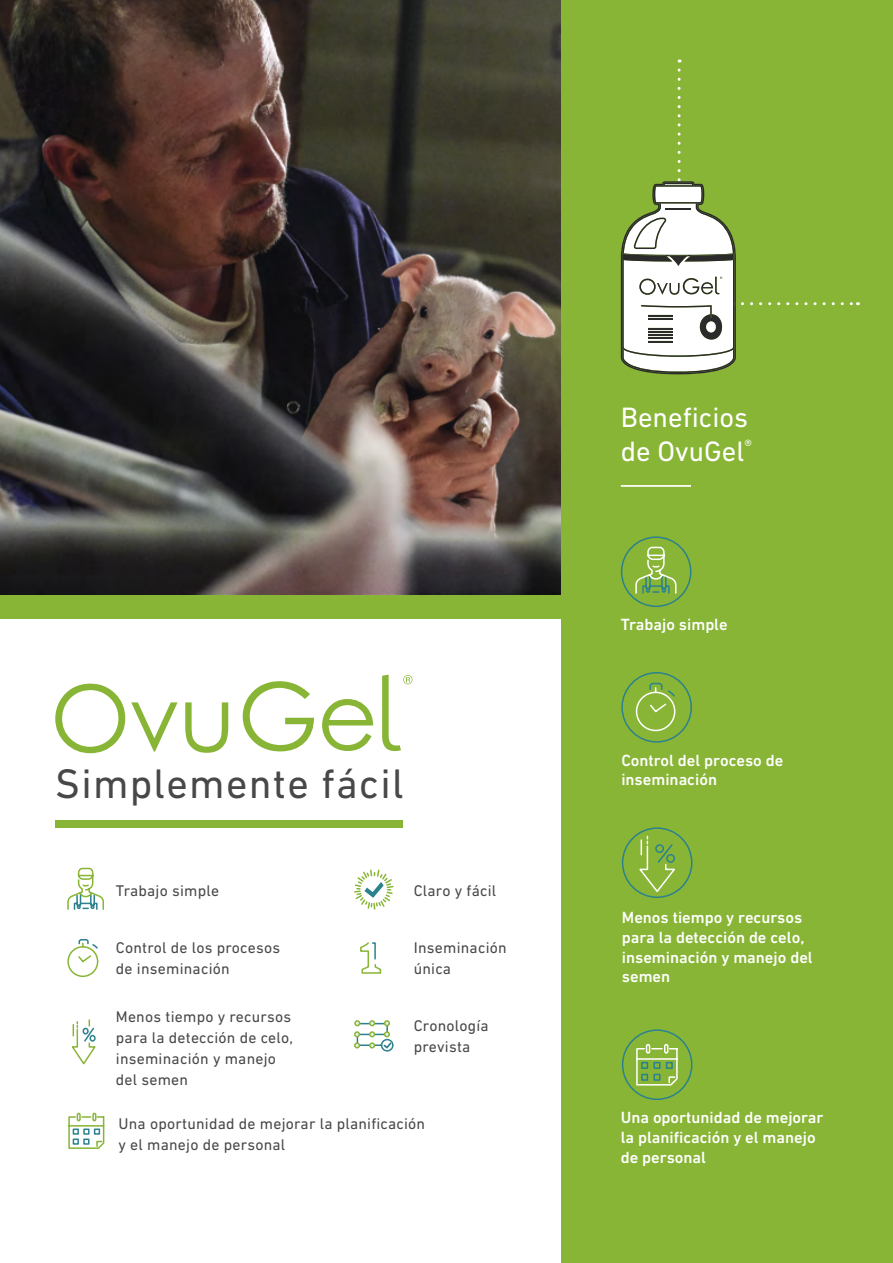
<style>
.page{position:relative;width:893px;height:1263px;background:#fff}
.page>*{position:absolute;margin:0;border:0;box-sizing:border-box;transform-origin:0 0}
.t1{font:42px "DIN Next LT Pro";letter-spacing:.03em;color:#484848}
.t2{font:28.5px/34.2px "DIN Next LT Pro";color:#fff}
.t3{font:500 16.5px/19.8px "DIN Next LT Pro";color:#fff}
.t4{font:15.75px/21px "DIN Next LT Pro";letter-spacing:.015em;color:#484848}
</style>
<div class="page">
<div style="left:0;top:0;width:878px;height:619px;background:#88b536"></div>
<img style="left:0;top:0;width:561px;height:594px">
<svg style="left:354px;top:869px;width:40px;height:41px"></svg>
<svg style="left:354px;top:1020px;width:40px;height:32px"></svg>
<svg style="left:360px;top:942px;width:22px;height:32px"></svg>
<svg style="left:71px;top:1020px;width:25px;height:45px"></svg>
<svg style="left:68px;top:1112px;width:37px;height:37px"></svg>
<svg style="left:67px;top:867px;width:37px;height:43px"></svg>
<svg style="left:67px;top:939px;width:32px;height:38px"></svg>
<div style="left:55px;top:821px;width:348px;height:7px;background:#88b536"></div>
<svg style="left:131px;top:702px;width:47px;height:49px"></svg>
<svg style="left:185px;top:702px;width:43px;height:51px"></svg>
<svg style="left:55px;top:683px;width:70px;height:70px"></svg>
<svg style="left:243px;top:675px;width:169px;height:76px"></svg>
<div style="left:561px;top:0;width:332px;height:1263px;background:#88b536"></div>
<hr style="left:621px;top:485px;width:70px;height:2px;background:#fff">
<div style="left:621px;top:536px;width:70px;height:71px;border:2px solid #2b828e;border-radius:50%"></div>
<div style="left:621px;top:672px;width:71px;height:71px;border:2px solid #2b828e;border-radius:50%"></div>
<div style="left:622px;top:1029px;width:70px;height:71px;border:2px solid #2b828e;border-radius:50%"></div>
<svg style="left:636px;top:1043px;width:42px;height:43px"></svg>
<div style="left:622px;top:827px;width:70px;height:71px;border:2px solid #2b828e;border-radius:50%"></div>
<svg style="left:637px;top:834px;width:40px;height:60px"></svg>
<svg style="left:621px;top:70px;width:237px;height:304px"></svg>
<svg style="left:635px;top:546px;width:42px;height:48px"></svg>
<svg style="left:635px;top:682px;width:41px;height:50px"></svg>
<h1 class="t1" style="left:55px;top:759px;width:350px">Simplemente fácil</h1>
<p class="t4" style="left:116px;top:880px;width:105px">Trabajo simple</p>
<p class="t4" style="left:116px;top:937px;width:166px">Control de los procesos de inseminación</p>
<p class="t4" style="left:414px;top:880px;width:84px">Claro y fácil</p>
<p class="t4" style="left:414px;top:937px;width:94px">Inseminación única</p>
<p class="t4" style="left:116px;top:1006px;width:179px">Menos tiempo y recursos para la detección de celo, inseminación y manejo del semen</p>
<p class="t4" style="left:119px;top:1113px;width:308px">Una oportunidad de mejorar la planificación y el manejo de personal</p>
<p class="t4" style="left:414px;top:1015px;width:76px">Cronología prevista</p>
<h2 class="t2" style="left:621px;top:399px;width:132px">Beneficios de OvuGel<sup>®</sup></h2>
<p class="t3" style="left:621px;top:614px;width:108px">Trabajo simple</p>
<p class="t3" style="left:621px;top:750px;width:164px">Control del proceso de inseminación</p>
<p class="t3" style="left:622px;top:907px;width:192px">Menos tiempo y recursos para la detección de celo, inseminación y manejo del semen</p>
<p class="t3" style="left:621px;top:1107px;width:204px">Una oportunidad de mejorar la planificación y el manejo de personal</p>
</div>
